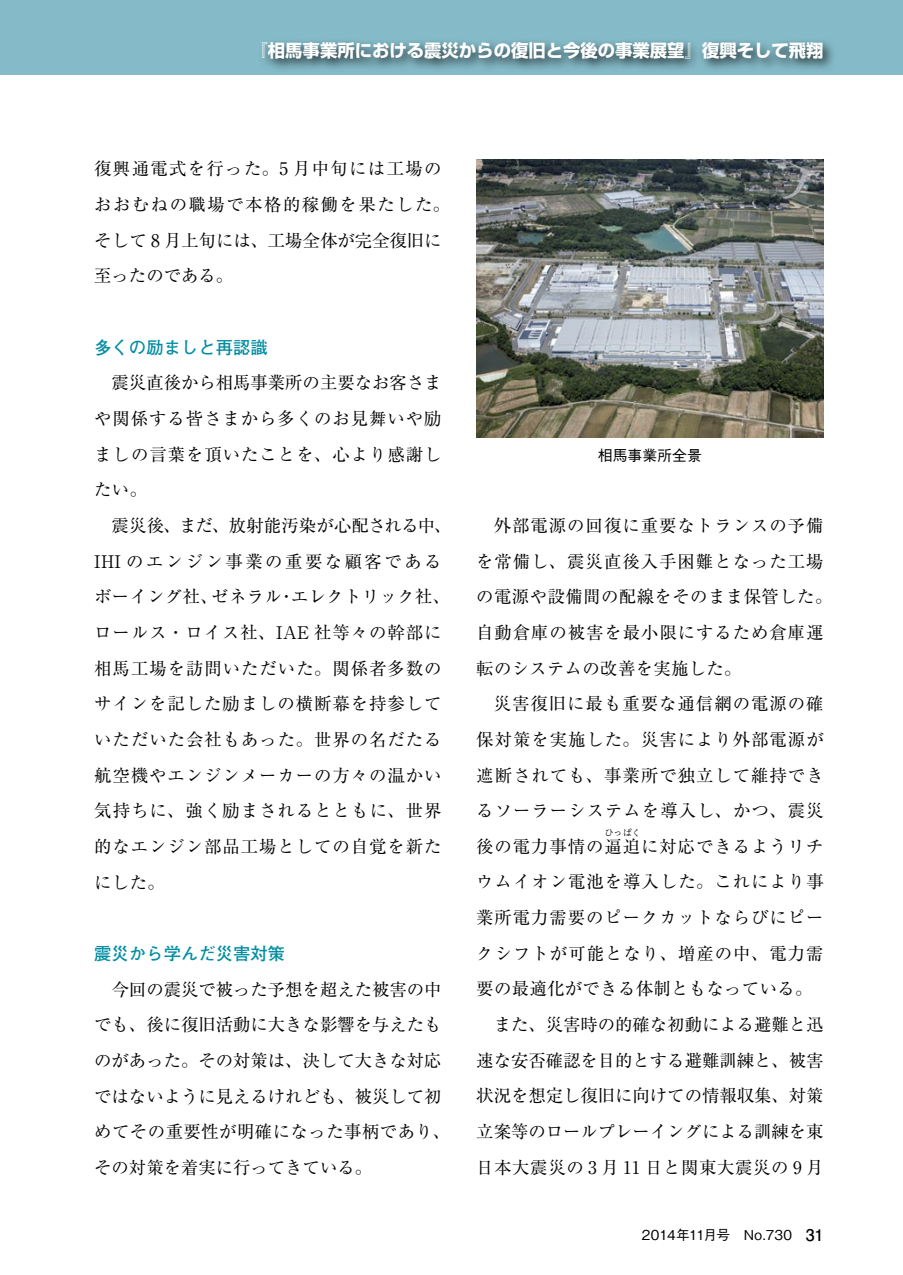
<style>
.page{position:relative;width:903px;height:1275px;background:#fff}
.page>*{position:absolute;margin:0;border:0;box-sizing:border-box;transform-origin:0 0}
.t1{font:17.32px/35.7px "Ryumin Pro";letter-spacing:.055em;color:#000;text-align:justify}
.t2{font:17.32px/35.7px "Ryumin Pro";color:#000}
.t3{font:17.32px/35.7px "Ryumin Pro";letter-spacing:.08em;color:#000}
.t4{font:700 17.32px "Shin Go Pro";color:#fff}
.t5{font:700 17.32px "Futo Go B101 Pro";color:#008da2}
.t6{font:17.32px "Ryumin Pro";letter-spacing:.035em;color:#000}
.t7{font:17.32px "Ryumin Pro";letter-spacing:.02em;color:#000}
.t8{font:500 14.88px "Gothic BBB Pro";color:#000}
.t9{font:500 13.65px "Gothic BBB Pro";letter-spacing:-.005em;color:#000}
.t10{font:8.75px "Ryumin Pro";color:#000}
.s1{font-family:"Futo Go B101 Pro";font-weight:700;font-size:16.1px}
</style>
<div class="page">
<div style="left:0;top:0;width:903px;height:74px;background:#85bbc8"></div>
<div style="left:256px;top:36px;width:579px;height:36px;background:#000;opacity:.75"></div>
<img style="left:476px;top:160px;width:347px;height:278px">
<p class="t4" style="left:251px;top:37px;width:574px">『相馬事業所における震災からの復旧と今後の事業展望』復興そして飛翔</p>
<p class="t3" style="left:94px;top:150px;width:357px">復興通電式を行った。5 月中旬には工場のおおむねの職場で本格的稼働を果たした。そして 8 月上旬には、工場全体が完全復旧に至ったのである。</p>
<p class="t5" style="left:94px;top:333px;width:175px">多くの励ましと再認識</p>
<p class="t1" style="left:94px;top:364px;width:349px;text-indent:17px">震災直後から相馬事業所の主要なお客さまや関係する皆さまから多くのお見舞いや励ましの言葉を頂いたことを、心より感謝したい。</p>
<p class="t1" style="left:94px;top:506px;width:359px;text-align:left;text-indent:17px">震災後、まだ、放射能汚染が心配される中、<br>IHI のエンジン事業の重要な顧客であるボーイング社、ゼネラル・エレクトリック社、ロールス・ロイス社、IAE 社等々の幹部に相馬工場を訪問いただいた。関係者多数のサインを記した励ましの横断幕を持参していただいた会社もあった。世界の名だたる航空機やエンジンメーカーの方々の温かい気持ちに、強く励まされるとともに、世界的なエンジン部品工場としての自覚を新たにした。</p>
<p class="t5" style="left:94px;top:939px;width:192px">震災から学んだ災害対策</p>
<p class="t2" style="left:94px;top:970px;width:357px;text-indent:17px">今回の震災で被った予想を超えた被害の中でも、後に復旧活動に大きな影響を与えたものがあった。その対策は、決して大きな対応ではないように見えるけれども、被災して初めてその重要性が明確になった事柄であり、その対策を着実に行ってきている。</p>
<p class="t8" style="left:598px;top:443px;width:106px">相馬事業所全景</p>
<p class="t1" style="left:476px;top:506px;width:358px;text-align:left;text-indent:17px">外部電源の回復に重要なトランスの予備を常備し、震災直後入手困難となった工場の電源や設備間の配線をそのまま保管した。自動倉庫の被害を最小限にするため倉庫運転のシステムの改善を実施した。</p>
<p class="t1" style="left:476px;top:685px;width:349px;text-indent:17px">災害復旧に最も重要な通信網の電源の確保対策を実施した。災害により外部電源が遮断されても、事業所で独立して維持できるソーラーシステムを導入し、かつ、震災後の電力事情の逼迫に対応できるようリチ</p>
<p class="t10" style="left:605px;top:826px;width:37px">ひっぱく</p>
<p class="t1" style="left:476px;top:863px;width:349px">ウムイオン電池を導入した。これにより事</p>
<p class="t1" style="left:476px;top:899px;width:349px">業所電力需要のピークカットならびにピー</p>
<p class="t1" style="left:476px;top:934px;width:349px">クシフトが可能となり、増産の中、電力需</p>
<p class="t7" style="left:476px;top:975px;width:338px">要の最適化ができる体制ともなっている。</p>
<p class="t2" style="left:494px;top:1006px;width:331px">また、災害時の的確な初動による避難と迅</p>
<p class="t2" style="left:476px;top:1041px;width:349px">速な安否確認を目的とする避難訓練と、被害</p>
<p class="t2" style="left:476px;top:1077px;width:349px">状況を想定し復旧に向けての情報収集、対策</p>
<p class="t2" style="left:476px;top:1112px;width:349px">立案等のロールプレーイングによる訓練を東</p>
<p class="t6" style="left:476px;top:1154px;width:349px">日本大震災の 3 月 11 日と関東大震災の 9 月</p>
<p class="t9" style="left:642px;top:1224px;width:183px">2014年11月号　No.730　<span class="s1">31</span></p>
</div>
